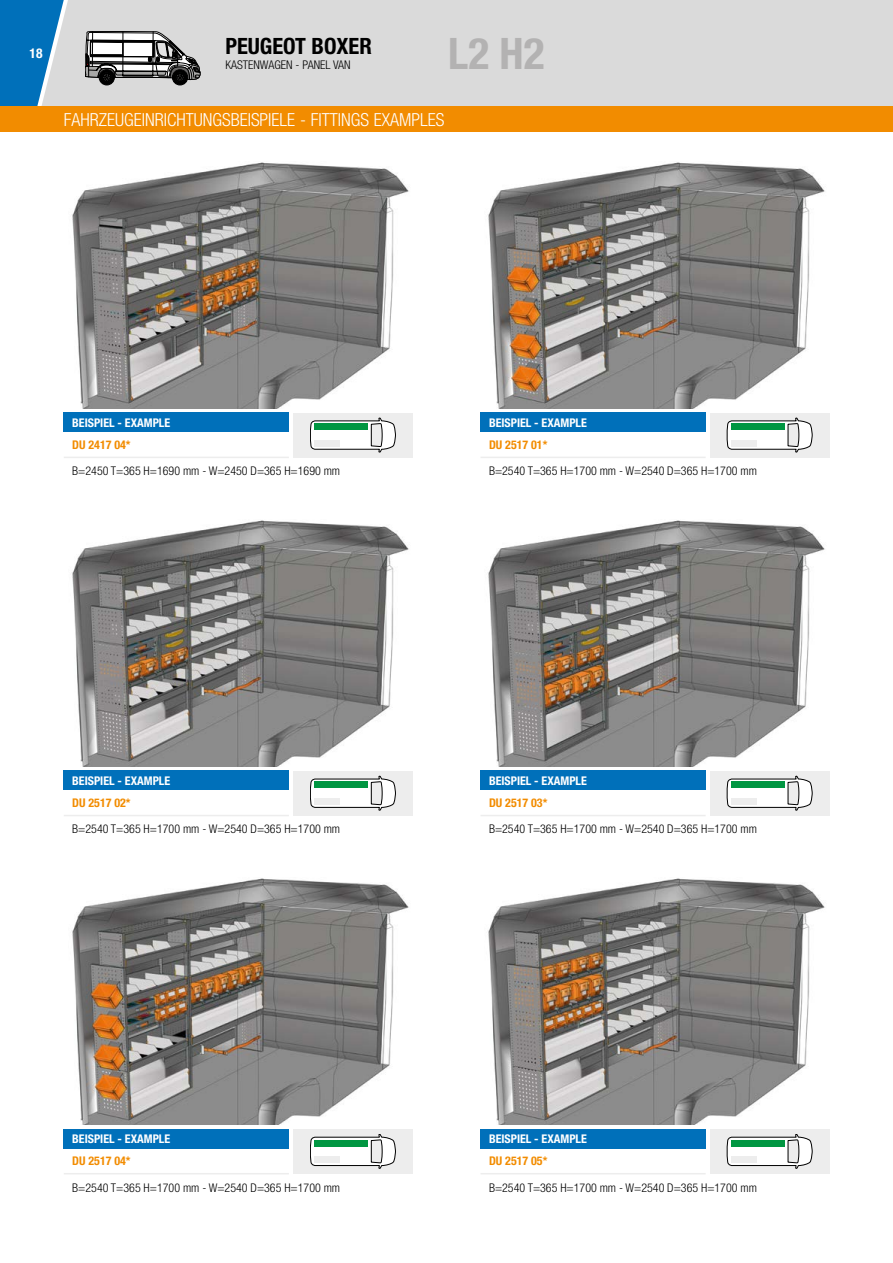
<style>
.page{position:relative;width:893px;height:1263px;background:#fff}
.page>*{position:absolute;margin:0;border:0;box-sizing:border-box;transform-origin:0 0}
.t1{font:700 condensed 43.5px "Helvetica Neue";color:#b3b2b2}
.t2{font:700 condensed 22.5px "Helvetica Neue";color:#000}
.t3{font:300 condensed 18px "Helvetica Neue";color:#fff}
.t4{font:700 condensed 13.5px "Helvetica Neue";color:#fff}
.t5{font:300 condensed 12px "Helvetica Neue";color:#000}
.t6{font:700 condensed 12px "Helvetica Neue";color:#fff}
.t7{font:700 condensed 12px "Helvetica Neue";color:#f28c00}
</style>
<div class="page">
<div style="left:0;top:0;width:41px;height:106px;background:#0070ba"></div>
<div style="left:41px;top:0;width:852px;height:106px;background:#dadada"></div>
<div style="left:0;top:106px;width:893px;height:26px;background:#f28c00"></div>
<svg style="left:85px;top:31px;width:115px;height:54px"></svg>
<img style="left:72px;top:520px;width:337px;height:246px">
<img style="left:72px;top:878px;width:337px;height:246px">
<img style="left:488px;top:162px;width:337px;height:246px">
<img style="left:488px;top:520px;width:337px;height:246px">
<img style="left:488px;top:878px;width:337px;height:246px">
<img style="left:72px;top:162px;width:337px;height:246px">
<div style="left:64px;top:413px;width:225px;height:19px;background:#0070ba"></div>
<div style="left:293px;top:413px;width:119px;height:44px;background:#ededed"></div>
<hr style="left:64px;top:457px;width:225px;height:1px;background:#ededed">
<svg style="left:310px;top:418px;width:86px;height:34px"></svg>
<div style="left:314px;top:423px;width:54px;height:7px;background:#009641"></div>
<div style="left:314px;top:440px;width:26px;height:7px;background:#ededed"></div>
<div style="left:64px;top:771px;width:225px;height:19px;background:#0070ba"></div>
<div style="left:293px;top:771px;width:119px;height:44px;background:#ededed"></div>
<hr style="left:64px;top:815px;width:225px;height:1px;background:#ededed">
<svg style="left:310px;top:776px;width:86px;height:34px"></svg>
<div style="left:314px;top:782px;width:54px;height:6px;background:#009641"></div>
<div style="left:314px;top:798px;width:26px;height:7px;background:#ededed"></div>
<div style="left:64px;top:1129px;width:225px;height:19px;background:#0070ba"></div>
<div style="left:293px;top:1129px;width:119px;height:45px;background:#ededed"></div>
<hr style="left:64px;top:1173px;width:225px;height:1px;background:#ededed">
<svg style="left:310px;top:1134px;width:86px;height:34px"></svg>
<div style="left:314px;top:1140px;width:54px;height:6px;background:#009641"></div>
<div style="left:314px;top:1156px;width:26px;height:7px;background:#ededed"></div>
<div style="left:480px;top:413px;width:226px;height:19px;background:#0070ba"></div>
<div style="left:710px;top:413px;width:119px;height:44px;background:#ededed"></div>
<hr style="left:480px;top:457px;width:226px;height:1px;background:#ededed">
<svg style="left:727px;top:418px;width:85px;height:34px"></svg>
<div style="left:731px;top:423px;width:54px;height:7px;background:#009641"></div>
<div style="left:731px;top:440px;width:26px;height:7px;background:#ededed"></div>
<div style="left:480px;top:771px;width:226px;height:19px;background:#0070ba"></div>
<div style="left:710px;top:771px;width:119px;height:44px;background:#ededed"></div>
<hr style="left:480px;top:815px;width:226px;height:1px;background:#ededed">
<svg style="left:727px;top:776px;width:85px;height:34px"></svg>
<div style="left:731px;top:782px;width:54px;height:6px;background:#009641"></div>
<div style="left:731px;top:798px;width:26px;height:7px;background:#ededed"></div>
<div style="left:480px;top:1129px;width:226px;height:19px;background:#0070ba"></div>
<div style="left:710px;top:1129px;width:119px;height:45px;background:#ededed"></div>
<hr style="left:480px;top:1173px;width:226px;height:1px;background:#ededed">
<svg style="left:727px;top:1134px;width:85px;height:34px"></svg>
<div style="left:731px;top:1140px;width:54px;height:6px;background:#009641"></div>
<div style="left:731px;top:1156px;width:26px;height:7px;background:#ededed"></div>
<h2 class="t2" style="left:225px;top:33px;width:148px">PEUGEOT BOXER</h2>
<p class="t5" style="left:225px;top:58px;width:127px">KASTENWAGEN - PANEL VAN</p>
<p class="t4" style="left:30px;top:45px;width:14px">18</p>
<h1 class="t1" style="left:448px;top:27px;width:98px">L2 H2</h1>
<h3 class="t3" style="left:64px;top:110px;width:382px">FAHRZEUGEINRICHTUNGSBEISPIELE - FITTINGS EXAMPLES</h3>
<p class="t6" style="left:72px;top:415px;width:99px">BEISPIEL - EXAMPLE</p>
<p class="t7" style="left:72px;top:437px;width:60px">DU 2417 04*</p>
<p class="t5" style="left:72px;top:464px;width:269px">B=2450 T=365 H=1690 mm - W=2450 D=365 H=1690 mm</p>
<p class="t6" style="left:489px;top:415px;width:99px">BEISPIEL - EXAMPLE</p>
<p class="t7" style="left:489px;top:437px;width:60px">DU 2517 01*</p>
<p class="t5" style="left:489px;top:464px;width:269px">B=2540 T=365 H=1700 mm - W=2540 D=365 H=1700 mm</p>
<p class="t6" style="left:72px;top:773px;width:99px">BEISPIEL - EXAMPLE</p>
<p class="t7" style="left:72px;top:795px;width:60px">DU 2517 02*</p>
<p class="t5" style="left:72px;top:822px;width:269px">B=2540 T=365 H=1700 mm - W=2540 D=365 H=1700 mm</p>
<p class="t6" style="left:72px;top:1132px;width:99px">BEISPIEL - EXAMPLE</p>
<p class="t7" style="left:72px;top:1154px;width:60px">DU 2517 04*</p>
<p class="t5" style="left:72px;top:1180px;width:269px">B=2540 T=365 H=1700 mm - W=2540 D=365 H=1700 mm</p>
<p class="t6" style="left:489px;top:773px;width:99px">BEISPIEL - EXAMPLE</p>
<p class="t7" style="left:489px;top:795px;width:60px">DU 2517 03*</p>
<p class="t5" style="left:489px;top:822px;width:269px">B=2540 T=365 H=1700 mm - W=2540 D=365 H=1700 mm</p>
<p class="t6" style="left:489px;top:1132px;width:99px">BEISPIEL - EXAMPLE</p>
<p class="t7" style="left:489px;top:1154px;width:60px">DU 2517 05*</p>
<p class="t5" style="left:489px;top:1180px;width:269px">B=2540 T=365 H=1700 mm - W=2540 D=365 H=1700 mm</p>
</div>
